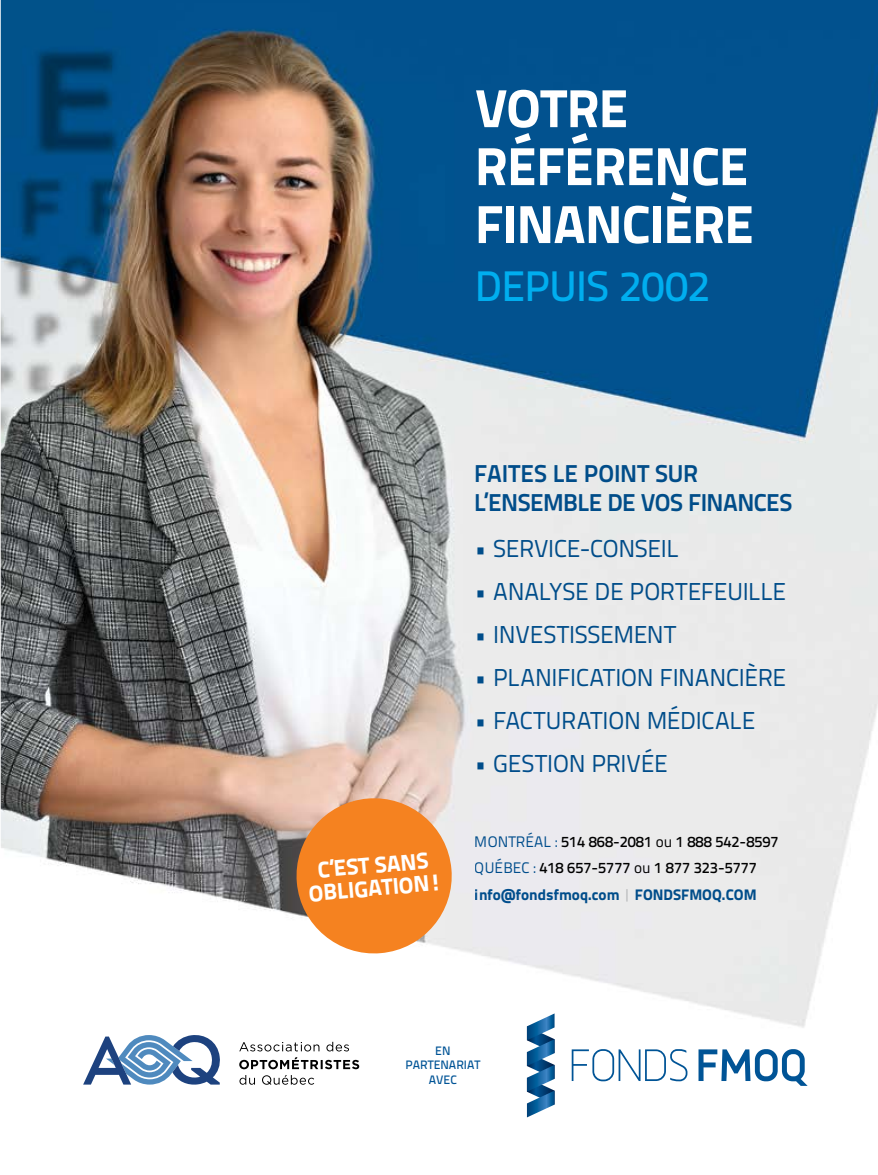
<style>
.page{position:relative;width:878px;height:1175px;background:#fff}
.page>*{position:absolute;margin:0;border:0;box-sizing:border-box;transform-origin:0 0}
.t1{font:800 53.4px/57.9px "Titillium Text 22 L";letter-spacing:-.015em;color:#fff}
.t2{font:500 42.6px "Titillium Text 22 L";letter-spacing:-.015em;color:#00aeef}
.t3{font:24.45px "Titillium Text 22 L";letter-spacing:-.01em;color:#005496}
.t4{font:700 24.45px/29.2px "Titillium Text 22 L";letter-spacing:-.02em;color:#005496}
.t5{font:800 22.8px/22.8px "Titillium Text 22 L";color:#fff;text-align:center}
.t6{font:500 15.3px/26.5px "Titillium Text 22 L";color:#000}
.t7{font:500 12.15px/14.7px "Titillium Text 22 L";color:#005496;text-align:center}
.s1{font-weight:400;color:#005496}
.s2{font-weight:400}
.s3{font-weight:800;color:#005496}
.s4{font-weight:300;color:#bcbec0}
</style>
<div class="page">
<img style="left:1px;top:0;width:877px;height:1118px">
<svg style="left:293px;top:795px;width:162px;height:161px;background:#ee984f"></svg>
<svg style="left:571px;top:1049px;width:116px;height:32px"></svg>
<svg style="left:698px;top:1049px;width:109px;height:36px"></svg>
<svg style="left:527px;top:1013px;width:27px;height:104px"></svg>
<svg style="left:83px;top:1033px;width:138px;height:52px"></svg>
<svg style="left:239px;top:1041px;width:120px;height:43px"></svg>
<div style="left:781px;top:0;width:97px;height:69px;background:#02528f"></div>
<h1 class="t1" style="left:475px;top:76px;width:280px">VOTRE<br>RÉFÉRENCE<br>FINANCIÈRE</h1>
<h2 class="t2" style="left:475px;top:254px;width:237px">DEPUIS 2002</h2>
<p class="t5" style="left:306px;top:858px;width:135px;rotate:-5deg">C’EST SANS<br>OBLIGATION!</p>
<p class="t4" style="left:475px;top:457px;width:319px">FAITES LE POINT SUR<br>L’ENSEMBLE DE VOS FINANCES</p>
<p class="t3" style="left:475px;top:530px;width:205px">• SERVICE-CONSEIL</p>
<p class="t3" style="left:475px;top:573px;width:313px">• ANALYSE DE PORTEFEUILLE</p>
<p class="t3" style="left:475px;top:616px;width:202px">• INVESTISSEMENT</p>
<p class="t3" style="left:475px;top:659px;width:313px">• PLANIFICATION FINANCIÈRE</p>
<p class="t3" style="left:475px;top:702px;width:282px">• FACTURATION MÉDICALE</p>
<p class="t3" style="left:475px;top:745px;width:194px">• GESTION PRIVÉE</p>
<p class="t6" style="left:475px;top:827px;width:305px"><span class="s1">MONTRÉAL :</span> 514 868-2081 <span class="s2">ou</span> 1 888 542-8597<br><span class="s1">QUÉBEC :</span> 418 657-5777 <span class="s2">ou</span> 1 877 323-5777 <span class="s3">info@fondsfmoq.com</span> <span class="s4">|</span> <span class="s3">FONDSFMOQ.COM</span></p>
<p class="t7" style="left:405px;top:1042px;width:76px">EN<br>PARTENARIAT<br>AVEC</p>
</div>
